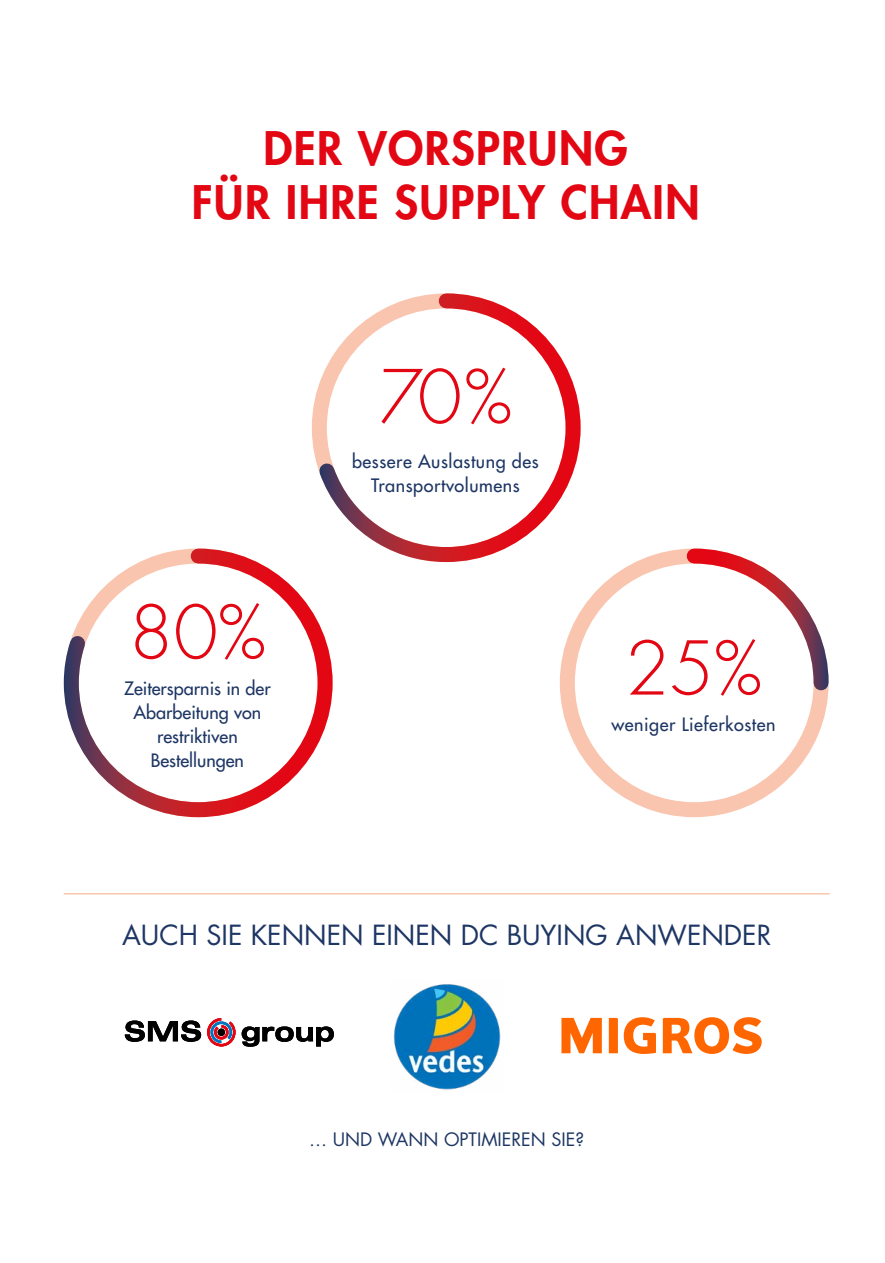
<style>
.page{position:relative;width:885px;height:1263px;background:#fff}
.page>*{position:absolute;margin:0;border:0;box-sizing:border-box;transform-origin:0 0}
.t1{font:300 72px "Futura Std";color:#e30613}
.t2{font:800 45px/54px "Futura Std";letter-spacing:.03em;color:#e30613;text-align:center}
.t3{font:27px "Futura Std";color:#1e3664}
.t4{font:500 18px/24px "Futura Std";letter-spacing:.03em;color:#1e3664;text-align:center}
.t5{font:500 18px/24px "Futura Std";letter-spacing:.01em;color:#1e3664;text-align:center}
.t6{font:18px "Futura Std";color:#1e3664}
</style>
<div class="page">
<img style="left:393px;top:984px;width:108px;height:106px">
<svg style="left:561px;top:1017px;width:200px;height:37px"></svg>
<svg style="left:125px;top:1020px;width:76px;height:22px"></svg>
<svg style="left:241px;top:1026px;width:93px;height:21px"></svg>
<svg style="left:207px;top:1018px;width:28px;height:28px"></svg>
<hr style="left:64px;top:893px;width:765px;height:1px;background:#f9c5af">
<div style="left:559px;top:549px;width:269px;height:268px;border:15px solid #f9c5af;border-radius:50%"></div>
<svg style="left:63px;top:548px;width:270px;height:270px"></svg>
<svg style="left:307px;top:293px;width:274px;height:276px"></svg>
<svg style="left:679px;top:548px;width:150px;height:150px"></svg>
<h2 class="t2" style="left:192px;top:121px;width:509px">DER VORSPRUNG<br>FÜR IHRE SUPPLY CHAIN</h2>
<h1 class="t1" style="left:129px;top:589px;width:139px">80%</h1>
<p class="t5" style="left:124px;top:676px;width:148px">Zeitersparnis in der<br>Abarbeitung von restriktiven<br>Bestellungen</p>
<h1 class="t1" style="left:378px;top:353px;width:135px">70%</h1>
<p class="t4" style="left:352px;top:449px;width:188px">bessere Auslastung des<br>Transportvolumens</p>
<h1 class="t1" style="left:624px;top:625px;width:139px">25%</h1>
<p class="t4" style="left:611px;top:712px;width:166px">weniger Lieferkosten</p>
<h3 class="t3" style="left:122px;top:918px;width:650px">AUCH SIE KENNEN EINEN DC BUYING ANWENDER</h3>
<p class="t6" style="left:309px;top:1127px;width:276px">… UND WANN OPTIMIEREN SIE?</p>
</div>
